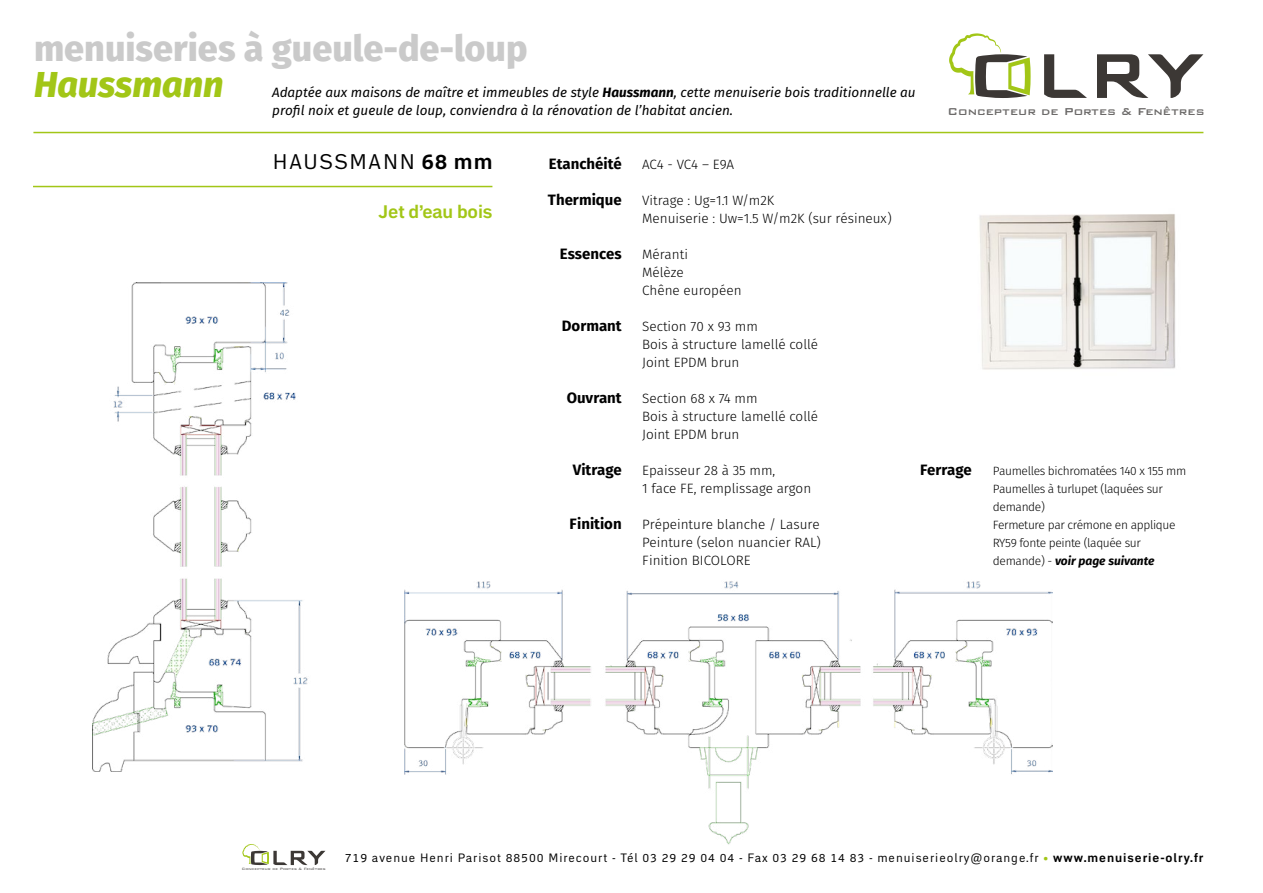
<style>
.page{position:relative;width:1263px;height:893px;background:#fff}
.page>*{position:absolute;margin:0;border:0;box-sizing:border-box;transform-origin:0 0}
.t1{font:800 36px "Fira Sans";color:#cacaca}
.t2{font:italic 800 36px "Fira Sans";color:#a2c617}
.t3{font:21px "Embarcadero MVB";letter-spacing:.07em;color:#000}
.t4{font:700 18px "Embarcadero MVB";letter-spacing:-.01em;color:#a2c617}
.Labeur{font:700 15px "Fira Sans";color:#000}
.Labeur-2{font:300 13.5px "Fira Sans";color:#000}
.t5{font:italic 13.5px/18px "Fira Sans";color:#000}
.t6{font:500 13.35px "Bank Gothic BT";color:#6c6a69}
.Labeur-3{font:300 12px/18px "Fira Sans";letter-spacing:-.03em;color:#000}
.t7{font:12px "Embarcadero MVB";letter-spacing:.08em;color:#000}
.t8{font:500 4.35px "Bank Gothic BT";color:#6c6a69}
.s1{font-weight:700}
.s2{font-weight:700;font-style:italic}
.s3{color:#a2c617}
</style>
<div class="page">
<svg style="left:1044px;top:54px;width:43px;height:44px"></svg>
<svg style="left:1097px;top:54px;width:106px;height:44px"></svg>
<svg style="left:949px;top:33px;width:81px;height:65px"></svg>
<svg style="left:242px;top:844px;width:83px;height:21px"></svg>
<hr style="left:33px;top:132px;width:1170px;height:1px;background:#a2c617">
<img style="left:979px;top:214px;width:197px;height:156px">
<hr style="left:33px;top:186px;width:459px;height:1px;background:#a2c617">
<img style="left:92px;top:282px;width:216px;height:490px">
<img style="left:404px;top:581px;width:649px;height:264px">
<p class="t1" style="left:34px;top:23px;width:495px">menuiseries à gueule-de-loup</p>
<p class="t2" style="left:34px;top:59px;width:191px">Haussmann</p>
<p class="t5" style="left:272px;top:83px;width:645px">Adaptée aux maisons de maître et immeubles de style <span class="s1">Haussmann</span>, cette menuiserie bois traditionnelle au profil noix et gueule de loup, conviendra à la rénovation de l’habitat ancien.</p>
<p class="t6" style="left:947px;top:104px;width:259px">Concepteur de Portes &amp; Fenêtres</p>
<p class="t3" style="left:273px;top:148px;width:221px">HAUSSMANN <span class="s1">68 mm</span></p>
<p class="t4" style="left:379px;top:201px;width:115px">Jet d’eau bois</p>
<p class="Labeur" style="left:549px;top:153px;width:74px">Etanchéité</p>
<p class="Labeur" style="left:548px;top:189px;width:75px">Thermique</p>
<p class="Labeur" style="left:560px;top:243px;width:63px">Essences</p>
<p class="Labeur" style="left:562px;top:315px;width:61px">Dormant</p>
<p class="Labeur" style="left:567px;top:387px;width:57px">Ouvrant</p>
<p class="Labeur" style="left:573px;top:459px;width:50px">Vitrage</p>
<p class="Labeur" style="left:569px;top:513px;width:54px">Finition</p>
<p class="Labeur-2" style="left:642px;top:154px;width:93px">AC4 - VC4 – E9A</p>
<p class="Labeur-2" style="left:642px;top:190px;width:134px">Vitrage : Ug=1.1 W/m2K</p>
<p class="Labeur-2" style="left:642px;top:208px;width:251px">Menuiserie : Uw=1.5 W/m2K (sur résineux)</p>
<p class="Labeur-2" style="left:642px;top:244px;width:47px">Méranti</p>
<p class="Labeur-2" style="left:642px;top:262px;width:43px">Mélèze</p>
<p class="Labeur-2" style="left:642px;top:280px;width:101px">Chêne européen</p>
<p class="Labeur-2" style="left:642px;top:316px;width:117px">Section 70 x 93 mm</p>
<p class="Labeur-2" style="left:642px;top:334px;width:177px">Bois à structure lamellé collé</p>
<p class="Labeur-2" style="left:642px;top:352px;width:99px">Joint EPDM brun</p>
<p class="Labeur-2" style="left:642px;top:388px;width:117px">Section 68 x 74 mm</p>
<p class="Labeur-2" style="left:642px;top:406px;width:177px">Bois à structure lamellé collé</p>
<p class="Labeur-2" style="left:642px;top:424px;width:99px">Joint EPDM brun</p>
<p class="Labeur-2" style="left:642px;top:460px;width:135px">Epaisseur 28 à 35 mm,</p>
<p class="Labeur-2" style="left:642px;top:478px;width:171px">1 face FE, remplissage argon</p>
<p class="Labeur-2" style="left:642px;top:514px;width:179px">Prépeinture blanche / Lasure</p>
<p class="Labeur-2" style="left:642px;top:532px;width:180px">Peinture (selon nuancier RAL)</p>
<p class="Labeur-2" style="left:642px;top:550px;width:110px">Finition BICOLORE</p>
<p class="Labeur" style="left:920px;top:459px;width:53px">Ferrage</p>
<p class="Labeur-3" style="left:993px;top:461px;width:195px">Paumelles bichromatées 140 x 155 mm</p>
<p class="Labeur-3" style="left:993px;top:479px;width:172px">Paumelles à turlupet (laquées sur demande)</p>
<p class="Labeur-3" style="left:993px;top:515px;width:184px">Fermeture par crémone en applique<br>RY59 fonte peinte (laquée sur demande) - <span class="s2">voir page suivante</span></p>
<p class="t8" style="left:242px;top:867px;width:85px">Concepteur de Portes &amp; Fenêtres</p>
<p class="t7" style="left:345px;top:850px;width:860px">719 avenue Henri Parisot 88500 Mirecourt - Tél 03 29 29 04 04 - Fax 03 29 68 14 83 - menuiserieolry@orange.fr <span class="s3">•</span> <span class="s1">www.menuiserie-olry.fr</span></p>
</div>
